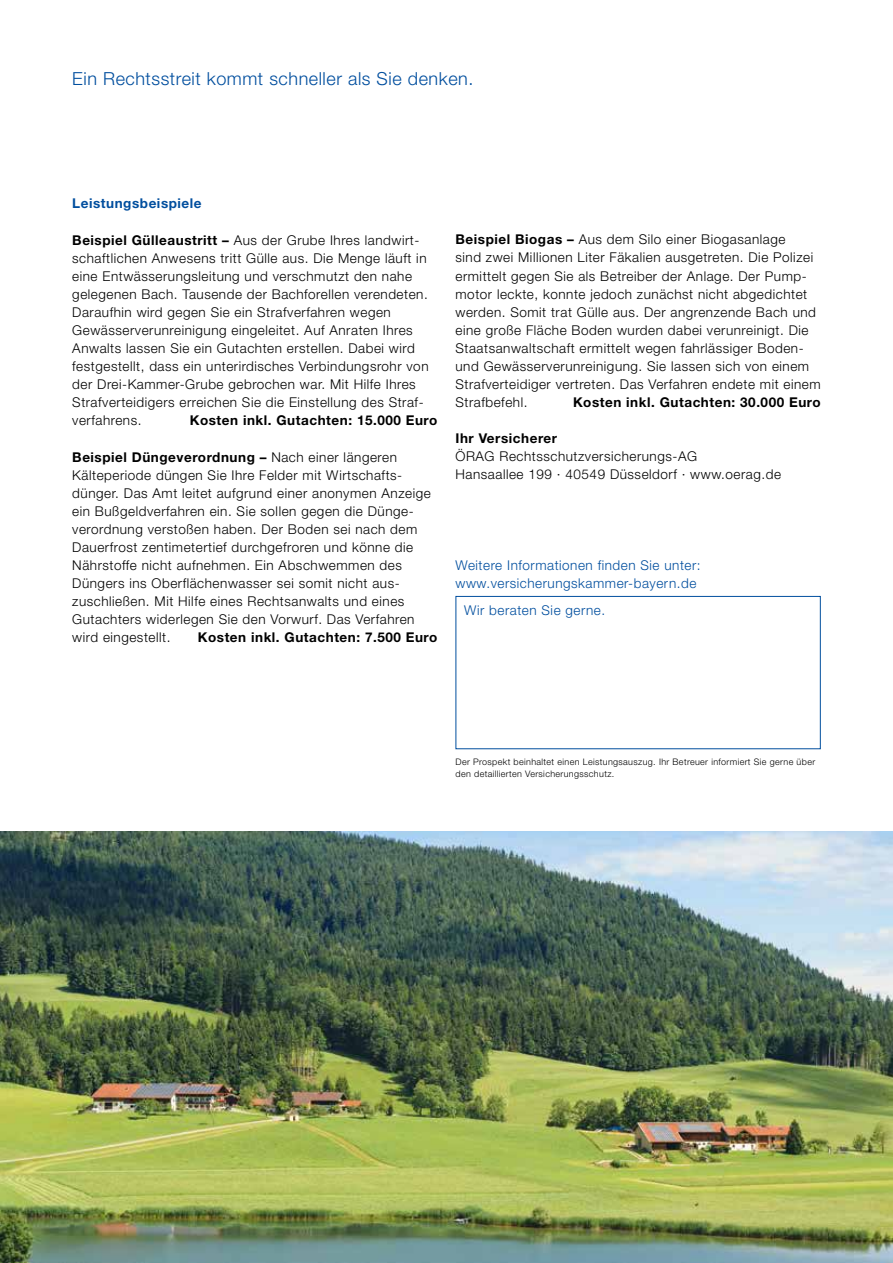
<style>
.page{position:relative;width:893px;height:1263px;background:#fff}
.page>*{position:absolute;margin:0;border:0;box-sizing:border-box;transform-origin:0 0}
.t1{font:300 18px "Helvetica Neue LT Pro";letter-spacing:.03em;color:#004e9e}
.t2{font:300 13.5px/18.1px "Helvetica Neue LT Pro";letter-spacing:.04em;color:#000}
.t3{font:700 13.5px "Helvetica Neue LT Pro";letter-spacing:.04em;color:#000}
.t4{font:300 13.5px/18.1px "Helvetica Neue LT Pro";letter-spacing:.04em;color:#004e9e}
.t5{font:700 13.5px "Helvetica Neue LT Pro";letter-spacing:.04em;color:#004e9e}
.t6{font:300 9px/12px "Helvetica Neue LT Pro";letter-spacing:.04em;color:#000}
.s1{font-weight:700}
</style>
<div class="page">
<div style="left:455px;top:596px;width:366px;height:153px;background:#fff;border:1px solid #004e9e"></div>
<img style="left:0;top:831px;width:893px;height:432px">
<h1 class="t1" style="left:72px;top:68px;width:403px">Ein Rechtsstreit kommt schneller als Sie denken.</h1>
<p class="t5" style="left:72px;top:195px;width:131px">Leistungsbeispiele</p>
<p class="t2" style="left:72px;top:230px;width:358px"><span class="s1">Beispiel Gülleaustritt –</span> Aus der Grube Ihres landwirt&shy;schaftlichen Anwesens tritt Gülle aus. Die Menge läuft in eine Entwässerungsleitung und verschmutzt den nahe gelegenen Bach. Tausende der Bachforellen verendeten.<br>Daraufhin wird gegen Sie ein Strafverfahren wegen Gewässerverunreinigung eingeleitet. Auf Anraten Ihres Anwalts lassen Sie ein Gutachten erstellen. Dabei wird festgestellt, dass ein unterirdisches Verbindungsrohr von der Drei-Kammer-Grube gebrochen war. Mit Hilfe Ihres Strafverteidigers erreichen Sie die Einstellung des Straf&shy;verfahrens.</p>
<p class="t3" style="left:190px;top:412px;width:249px">Kosten inkl. Gutachten: 15.000 Euro</p>
<p class="t2" style="left:72px;top:447px;width:360px"><span class="s1">Beispiel Düngeverordnung –</span> Nach einer längeren Kälteperiode düngen Sie Ihre Felder mit Wirtschafts&shy;dünger. Das Amt leitet aufgrund einer anonymen Anzeige ein Bußgeldverfahren ein. Sie sollen gegen die Dünge&shy;verordnung verstoßen haben. Der Boden sei nach dem Dauerfrost zentimetertief durchgefroren und könne die Nährstoffe nicht aufnehmen. Ein Abschwemmen des Düngers ins Oberflächenwasser sei somit nicht aus&shy;zuschließen. Mit Hilfe eines Rechtsanwalts und eines Gutachters widerlegen Sie den Vorwurf. Das Verfahren wird eingestellt.</p>
<p class="t3" style="left:198px;top:629px;width:241px">Kosten inkl. Gutachten: 7.500 Euro</p>
<p class="t2" style="left:455px;top:230px;width:367px"><span class="s1">Beispiel Biogas –</span> Aus dem Silo einer Biogasanlage<br>sind zwei Millionen Liter Fäkalien ausgetreten. Die Polizei ermittelt gegen Sie als Betreiber der Anlage. Der Pump&shy;motor leckte, konnte jedoch zunächst nicht abgedichtet werden. Somit trat Gülle aus. Der angrenzende Bach und eine große Fläche Boden wurden dabei verunreinigt. Die Staatsanwaltschaft ermittelt wegen fahrlässiger Boden&shy;und Gewässerverunreinigung. Sie lassen sich von einem Strafverteidiger vertreten. Das Verfahren endete mit einem Strafbefehl.</p>
<p class="t3" style="left:573px;top:394px;width:249px">Kosten inkl. Gutachten: 30.000 Euro</p>
<p class="t3" style="left:455px;top:430px;width:103px">Ihr Versicherer</p>
<p class="t2" style="left:455px;top:447px;width:327px">ÖRAG Rechtsschutzversicherungs-AG<br>Hansaallee 199 ∙ 40549 Düsseldorf ∙ www.oerag.de</p>
<p class="t4" style="left:455px;top:555px;width:247px">Weitere Informationen finden Sie unter: www.versicherungskammer-bayern.de</p>
<p class="t4" style="left:464px;top:601px;width:143px">Wir beraten Sie gerne.</p>
<p class="t6" style="left:455px;top:756px;width:361px">Der Prospekt beinhaltet einen Leistungsauszug. Ihr Betreuer informiert Sie gerne über den detaillierten Versicherungsschutz.</p>
</div>
